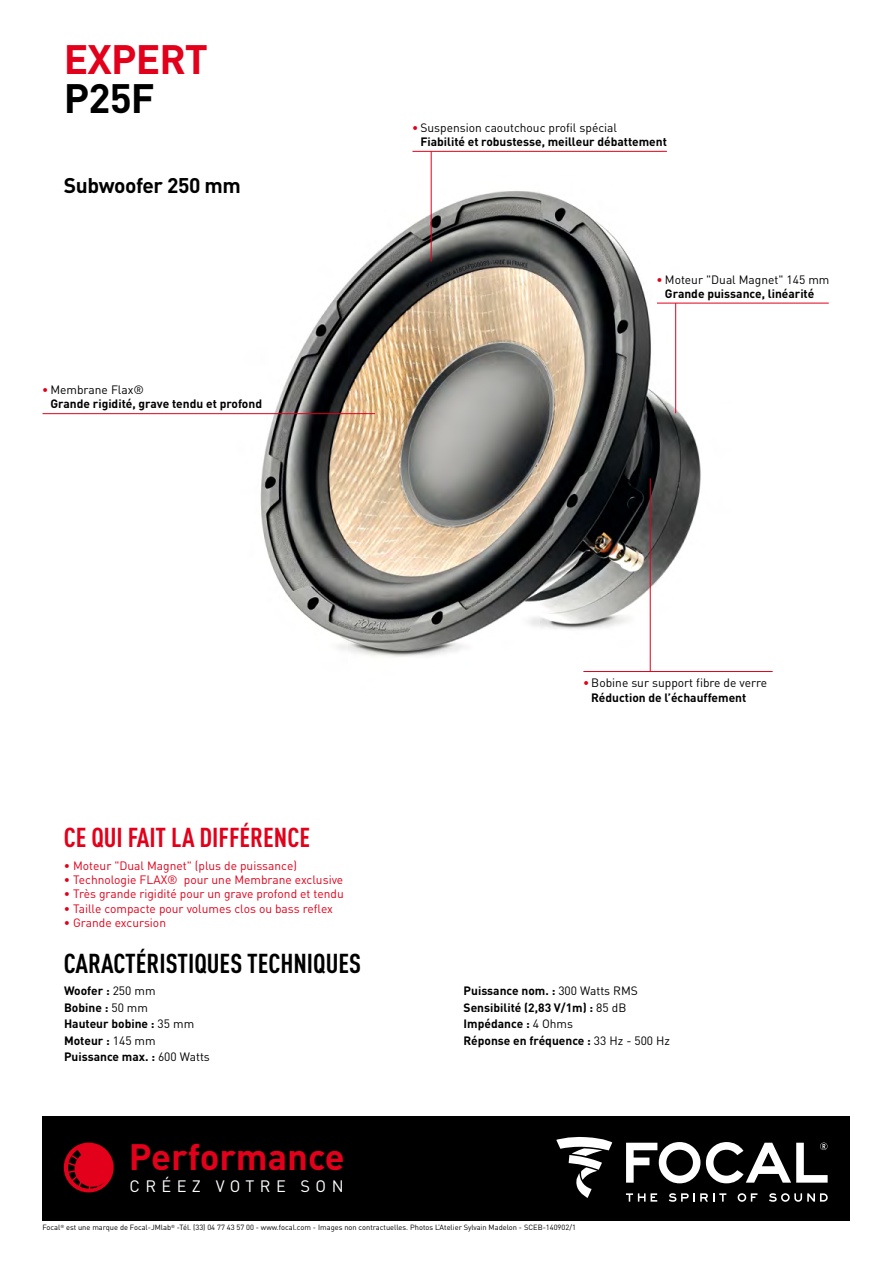
<style>
.page{position:relative;width:893px;height:1263px;background:#fff}
.page>*{position:absolute;margin:0;border:0;box-sizing:border-box;transform-origin:0 0}
.t1{font:700 40.5px "DINOT";letter-spacing:-.02em;color:#e2001a}
.t2{font:700 40.5px "DINOT";color:#000}
.t3{font:700 36.3px "DINOT";color:#e2001a}
.t4{font:700 condensed 27px "DINOT";color:#000}
.t5{font:700 condensed 27px "DINOT";color:#e2001a}
.t6{font:700 21px "DINOT";letter-spacing:-.02em;color:#000}
.t7{font:16.35px "DINOT";letter-spacing:.33em;color:#fff}
.t8{font:700 12px/16.5px "DINOT";color:#000}
.t9{font:12px "DINOT";color:#e2001a}
.t10{font:12px/14.4px "DINOT";color:#000}
.t11{font:7.5px "DINOT";color:#000}
.s1{font-weight:400;font-stretch:condensed;color:#e2001a}
.s2{font-weight:400}
.s3{font-stretch:condensed;color:#e2001a}
.s4{font-weight:700}
</style>
<div class="page">
<img style="left:156px;top:175px;width:643px;height:496px">
<div style="left:43px;top:1116px;width:807px;height:104px;background:#000"></div>
<svg style="left:626px;top:1142px;width:74px;height:41px"></svg>
<svg style="left:706px;top:1142px;width:122px;height:41px"></svg>
<svg style="left:626px;top:1193px;width:31px;height:8px"></svg>
<svg style="left:669px;top:1193px;width:57px;height:9px"></svg>
<svg style="left:738px;top:1193px;width:19px;height:9px"></svg>
<svg style="left:769px;top:1193px;width:59px;height:9px"></svg>
<svg style="left:556px;top:1136px;width:56px;height:62px"></svg>
<hr style="left:43px;top:413px;width:332px;height:1px;background:#e2001a">
<hr style="left:412px;top:151px;width:255px;height:1px;background:#e2001a">
<svg style="left:64px;top:1142px;width:50px;height:50px"></svg>
<hr style="left:431px;top:151px;width:1px;height:110px;background:#e2001a">
<hr style="left:583px;top:671px;width:190px;height:1px;background:#e2001a">
<hr style="left:650px;top:478px;width:1px;height:194px;background:#e2001a">
<hr style="left:657px;top:303px;width:172px;height:1px;background:#e2001a">
<hr style="left:675px;top:303px;width:1px;height:110px;background:#e2001a">
<h1 class="t1" style="left:64px;top:32px;width:146px">EXPERT</h1>
<h1 class="t2" style="left:64px;top:72px;width:93px">P25F</h1>
<h3 class="t6" style="left:64px;top:171px;width:179px">Subwoofer 250 mm</h3>
<p class="t8" style="left:50px;top:382px;width:213px;line-height:14.4px;text-indent:-8px"><span class="s1">•</span> <span class="s2">Membrane Flax®<br></span>Grande rigidité, grave tendu et profond</p>
<p class="t8" style="left:420px;top:120px;width:248px;line-height:14.4px;text-indent:-8px"><span class="s1">•</span> <span class="s2">Suspension caoutchouc profil spécial<br></span>Fiabilité et robustesse, meilleur débattement</p>
<p class="t8" style="left:657px;top:272px;width:174px;line-height:14.4px;text-align:center"><span class="s1">•</span> <span class="s2">Moteur "Dual Magnet" 145 mm<br></span>Grande puissance, linéarité</p>
<h3 class="t5" style="left:64px;top:821px;width:248px">CE QUI FAIT LA DIFFÉRENCE</h3>
<p class="t9" style="left:64px;top:858px;width:235px">• Moteur "Dual Magnet" (plus de puissance)</p>
<p class="t9" style="left:64px;top:872px;width:281px">• Technologie FLAX® pour une Membrane exclusive</p>
<p class="t9" style="left:64px;top:887px;width:282px">• Très grande rigidité pour un grave profond et tendu</p>
<p class="t9" style="left:64px;top:901px;width:271px">• Taille compacte pour volumes clos ou bass reflex</p>
<p class="t9" style="left:64px;top:915px;width:104px">• Grande excursion</p>
<h3 class="t4" style="left:64px;top:947px;width:299px">CARACTÉRISTIQUES TECHNIQUES</h3>
<p class="t10" style="left:591px;top:675px;width:177px;text-indent:-8px"><span class="s3">•</span> Bobine sur support fibre de verre<br><span class="s4">Réduction de l’échauffement</span></p>
<p class="t8" style="left:64px;top:982px;width:147px">Woofer : <span class="s2">250 mm<br></span>Bobine : <span class="s2">50 mm<br></span>Hauteur bobine : <span class="s2">35 mm<br></span>Moteur : <span class="s2">145 mm<br></span>Puissance max. : <span class="s2">600 Watts</span></p>
<p class="t8" style="left:464px;top:982px;width:208px">Puissance nom. : <span class="s2">300 Watts RMS<br></span>Sensibilité (2,83 V/1m) : <span class="s2">85 dB<br></span>Impédance : <span class="s2">4 Ohms<br></span>Réponse en fréquence : <span class="s2">33 Hz - 500 Hz</span></p>
<h2 class="t3" style="left:129px;top:1133px;width:217px">Performance</h2>
<h3 class="t7" style="left:130px;top:1176px;width:216px">Crée Z vot re son</h3>
<p class="t11" style="left:43px;top:1223px;width:535px">Focal<sup>®</sup> est une marque de Focal-JMlab<sup>®</sup> -Tél. (33) 04 77 43 57 00 - www.focal.com - Images non contractuelles. Photos L’Atelier Sylvain Madelon - SCEB-140902/1</p>
</div>
